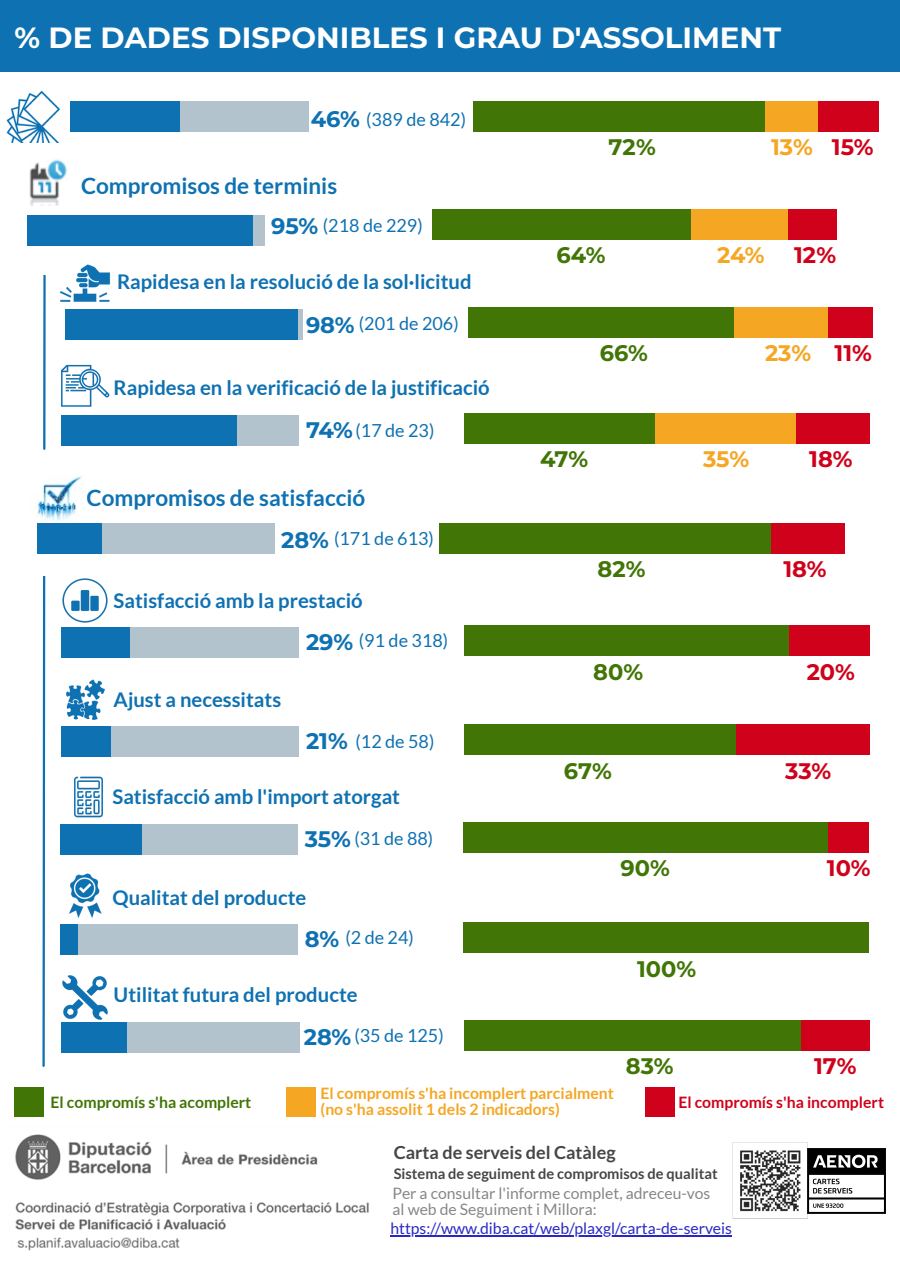
<style>
.page{position:relative;width:900px;height:1272px;background:#fff}
.page>*{position:absolute;margin:0;border:0;box-sizing:border-box;transform-origin:0 0}
.t1{font:700 29.25px "Montserrat";color:#fff}
.t2{font:700 22.5px "Lato";color:#0e71b2}
.t3{font:700 22.5px "Montserrat";color:#417505}
.t4{font:700 22.5px "Montserrat";color:#0e71b2}
.t5{font:700 22.5px "Montserrat";color:#d0021b}
.t6{font:700 22.5px "Montserrat";letter-spacing:-.005em;color:#f5a623}
.t7{font:700 20.25px "Lato";color:#0e71b2}
.t8{font:18px "Lato";color:#0e71b2}
.t9{font:700 18px "Lato";color:#464646}
.t10{font:700 15.75px/15.8px "Lato";color:#f5a623}
.t11{font:15.75px/15.8px "Lato";color:#868686}
.t12{font:15.75px "Lato";color:#2828c6}
.t13{font:700 15.75px "Lato";color:#d0021b}
.t14{font:700 15.75px "Lato";color:#417505}
.t15{font:700 14.6px "Lato";color:#464646}
</style>
<div class="page">
<div style="left:0;top:0;width:900px;height:72px;background:#0e71b2"></div>
<hr style="left:390px;top:1235px;width:342px;height:1px;background:#2828c6">
<img style="left:732px;top:1142px;width:79px;height:77px">
<svg style="left:43px;top:275px;width:3px;height:175px"></svg>
<svg style="left:42px;top:576px;width:4px;height:491px"></svg>
<div style="left:15px;top:1088px;width:29px;height:29px;background:#417505"></div>
<div style="left:287px;top:1088px;width:29px;height:29px;background:#f5a623"></div>
<div style="left:646px;top:1088px;width:29px;height:29px;background:#d0021b"></div>
<div style="left:61px;top:825px;width:82px;height:30px;background:#0e71b2"></div>
<div style="left:143px;top:825px;width:155px;height:30px;background:#b2c3ce"></div>
<div style="left:464px;top:822px;width:364px;height:31px;background:#417505"></div>
<div style="left:828px;top:822px;width:40px;height:31px;background:#d0021b"></div>
<img style="left:74px;top:776px;width:29px;height:42px">
<div style="left:61px;top:925px;width:18px;height:30px;background:#0e71b2"></div>
<div style="left:79px;top:925px;width:219px;height:30px;background:#b2c3ce"></div>
<div style="left:464px;top:922px;width:404px;height:31px;background:#417505"></div>
<img style="left:69px;top:873px;width:33px;height:45px">
<div style="left:62px;top:1023px;width:65px;height:30px;background:#0e71b2"></div>
<div style="left:127px;top:1023px;width:172px;height:30px;background:#b2c3ce"></div>
<div style="left:465px;top:1020px;width:336px;height:31px;background:#417505"></div>
<div style="left:801px;top:1020px;width:69px;height:31px;background:#d0021b"></div>
<img style="left:62px;top:975px;width:46px;height:45px">
<div style="left:62px;top:727px;width:49px;height:30px;background:#0e71b2"></div>
<div style="left:111px;top:727px;width:188px;height:30px;background:#b2c3ce"></div>
<div style="left:465px;top:724px;width:271px;height:31px;background:#417505"></div>
<div style="left:736px;top:724px;width:134px;height:31px;background:#d0021b"></div>
<img style="left:66px;top:679px;width:39px;height:41px">
<div style="left:62px;top:628px;width:68px;height:30px;background:#0e71b2"></div>
<div style="left:130px;top:628px;width:169px;height:30px;background:#b2c3ce"></div>
<div style="left:465px;top:626px;width:324px;height:30px;background:#417505"></div>
<div style="left:789px;top:626px;width:81px;height:30px;background:#d0021b"></div>
<img style="left:62px;top:578px;width:46px;height:45px">
<div style="left:37px;top:523px;width:65px;height:31px;background:#0e71b2"></div>
<div style="left:102px;top:523px;width:172px;height:31px;background:#b2c3ce"></div>
<div style="left:440px;top:523px;width:332px;height:31px;background:#417505"></div>
<div style="left:772px;top:523px;width:73px;height:31px;background:#d0021b"></div>
<img style="left:37px;top:476px;width:45px;height:45px">
<div style="left:27px;top:215px;width:226px;height:30px;background:#0e71b2"></div>
<div style="left:253px;top:215px;width:11px;height:30px;background:#b2c3ce"></div>
<div style="left:432px;top:209px;width:259px;height:31px;background:#417505"></div>
<div style="left:691px;top:209px;width:98px;height:31px;background:#f5a623"></div>
<div style="left:789px;top:209px;width:48px;height:31px;background:#d0021b"></div>
<img style="left:29px;top:159px;width:42px;height:47px">
<div style="left:65px;top:309px;width:233px;height:31px;background:#0e71b2"></div>
<div style="left:298px;top:309px;width:5px;height:31px;background:#b2c3ce"></div>
<div style="left:468px;top:307px;width:267px;height:31px;background:#417505"></div>
<div style="left:735px;top:307px;width:93px;height:31px;background:#f5a623"></div>
<div style="left:828px;top:307px;width:45px;height:31px;background:#d0021b"></div>
<img style="left:59px;top:264px;width:52px;height:38px">
<div style="left:62px;top:415px;width:175px;height:31px;background:#0e71b2"></div>
<div style="left:237px;top:415px;width:62px;height:31px;background:#b2c3ce"></div>
<div style="left:465px;top:413px;width:190px;height:30px;background:#417505"></div>
<div style="left:655px;top:413px;width:141px;height:30px;background:#f5a623"></div>
<div style="left:796px;top:413px;width:74px;height:30px;background:#d0021b"></div>
<img style="left:61px;top:364px;width:48px;height:43px">
<img style="left:6px;top:90px;width:55px;height:53px">
<div style="left:71px;top:101px;width:109px;height:31px;background:#0e71b2"></div>
<div style="left:180px;top:101px;width:128px;height:31px;background:#b2c3ce"></div>
<div style="left:474px;top:101px;width:291px;height:31px;background:#417505"></div>
<div style="left:765px;top:101px;width:53px;height:31px;background:#f5a623"></div>
<div style="left:818px;top:101px;width:61px;height:31px;background:#d0021b"></div>
<img style="left:808px;top:1149px;width:77px;height:65px">
<img style="left:15px;top:1134px;width:354px;height:117px">
<p class="t1" style="left:15px;top:20px;width:768px">% DE DADES DISPONIBLES I GRAU D'ASSOLIMENT</p>
<p class="t4" style="left:311px;top:105px;width:51px">46%</p>
<p class="t8" style="left:366px;top:108px;width:101px">(389 de 842)</p>
<p class="t2" style="left:81px;top:171px;width:258px">Compromisos de terminis</p>
<p class="t4" style="left:271px;top:212px;width:49px">95%</p>
<p class="t8" style="left:323px;top:214px;width:101px">(218 de 229)</p>
<p class="t7" style="left:117px;top:269px;width:356px">Rapidesa en la resolució de la sol·licitud</p>
<p class="t4" style="left:306px;top:311px;width:50px">98%</p>
<p class="t8" style="left:359px;top:312px;width:101px">(201 de 206)</p>
<p class="t7" style="left:114px;top:375px;width:378px">Rapidesa en la verificació de la justificació</p>
<p class="t4" style="left:306px;top:416px;width:49px">74%</p>
<p class="t8" style="left:356px;top:419px;width:81px">(17 de 23)</p>
<p class="t2" style="left:87px;top:484px;width:280px">Compromisos de satisfacció</p>
<p class="t4" style="left:281px;top:526px;width:49px">28%</p>
<p class="t8" style="left:334px;top:527px;width:101px">(171 de 613)</p>
<p class="t7" style="left:114px;top:588px;width:251px">Satisfacció amb la prestació</p>
<p class="t7" style="left:114px;top:687px;width:169px">Ajust a necessitats</p>
<p class="t4" style="left:306px;top:628px;width:49px">29%</p>
<p class="t8" style="left:359px;top:629px;width:91px">(91 de 318)</p>
<p class="t4" style="left:306px;top:727px;width:43px">21%</p>
<p class="t8" style="left:356px;top:730px;width:81px">(12 de 58)</p>
<p class="t7" style="left:112px;top:784px;width:289px">Satisfacció amb l'import atorgat</p>
<p class="t4" style="left:305px;top:825px;width:47px">35%</p>
<p class="t8" style="left:354px;top:827px;width:81px">(31 de 88)</p>
<p class="t7" style="left:112px;top:885px;width:195px">Qualitat del producte</p>
<p class="t4" style="left:305px;top:925px;width:36px">8%</p>
<p class="t8" style="left:345px;top:926px;width:70px">(2 de 24)</p>
<p class="t7" style="left:114px;top:982px;width:246px">Utilitat futura del producte</p>
<p class="t4" style="left:304px;top:1023px;width:49px">28%</p>
<p class="t8" style="left:354px;top:1024px;width:91px">(35 de 125)</p>
<p class="t3" style="left:609px;top:133px;width:49px">72%</p>
<p class="t6" style="left:771px;top:133px;width:43px">13%</p>
<p class="t5" style="left:832px;top:133px;width:43px">15%</p>
<p class="t3" style="left:557px;top:241px;width:50px">64%</p>
<p class="t6" style="left:717px;top:241px;width:49px">24%</p>
<p class="t5" style="left:794px;top:241px;width:44px">12%</p>
<p class="t3" style="left:600px;top:339px;width:49px">66%</p>
<p class="t6" style="left:765px;top:339px;width:48px">23%</p>
<p class="t5" style="left:835px;top:339px;width:39px">11%</p>
<p class="t3" style="left:540px;top:445px;width:50px">47%</p>
<p class="t6" style="left:703px;top:445px;width:47px">35%</p>
<p class="t5" style="left:809px;top:445px;width:45px">18%</p>
<p class="t3" style="left:598px;top:555px;width:50px">82%</p>
<p class="t5" style="left:783px;top:555px;width:45px">18%</p>
<p class="t3" style="left:593px;top:658px;width:51px">80%</p>
<p class="t5" style="left:807px;top:658px;width:50px">20%</p>
<p class="t3" style="left:564px;top:757px;width:50px">67%</p>
<p class="t5" style="left:785px;top:757px;width:48px">33%</p>
<p class="t3" style="left:621px;top:855px;width:51px">90%</p>
<p class="t5" style="left:827px;top:855px;width:45px">10%</p>
<p class="t3" style="left:637px;top:955px;width:61px">100%</p>
<p class="t3" style="left:626px;top:1053px;width:49px">83%</p>
<p class="t5" style="left:814px;top:1053px;width:44px">17%</p>
<p class="t14" style="left:51px;top:1093px;width:202px">El compromís s'ha acomplert</p>
<p class="t10" style="left:321px;top:1085px;width:295px">El compromís s'ha incomplert parcialment (no s'ha assolit 1 dels 2 indicadors)</p>
<p class="t13" style="left:678px;top:1093px;width:207px">El compromís s'ha incomplert</p>
<p class="t9" style="left:394px;top:1141px;width:223px">Carta de serveis del Catàleg</p>
<p class="t15" style="left:394px;top:1165px;width:325px">Sistema de seguiment de compromisos de qualitat</p>
<p class="t11" style="left:393px;top:1185px;width:319px">Per a consultar l'informe complet, adreceu-vos al web de Seguiment i Millora:</p>
<p class="t12" style="left:390px;top:1219px;width:343px">https://www.diba.cat/web/plaxgl/carta-de-serveis</p>
</div>
